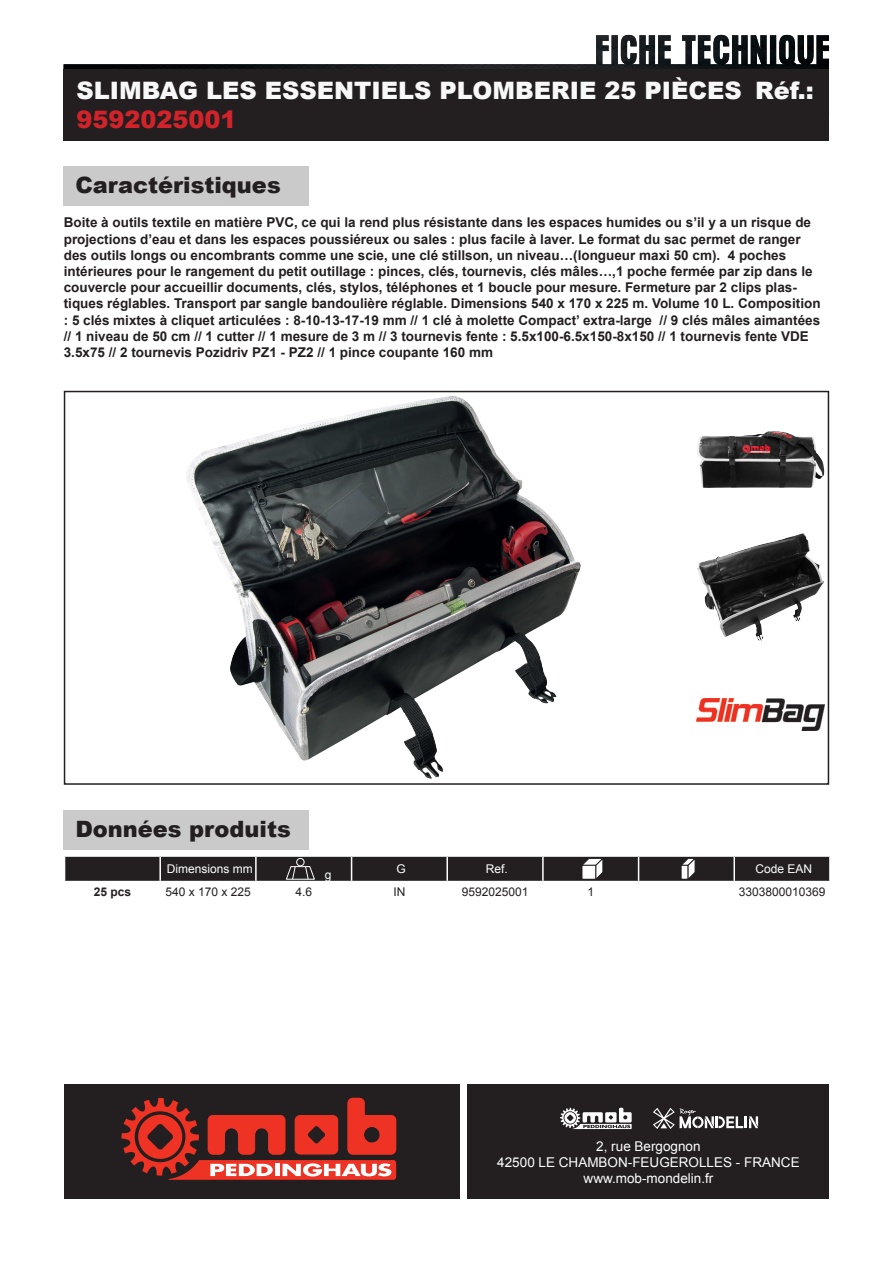
<style>
.page{position:relative;width:893px;height:1263px;background:#fff}
.page>*{position:absolute;margin:0;border:0;box-sizing:border-box;transform-origin:0 0}
.t1{font:900 24px "Arial";color:#f8f8f9}
.t2{font:900 24px "Arial";color:#d2232a}
.t3{font:900 22.5px "Arial";color:#231f20}
.t4{font:700 13.5px/16.2px "Arial";color:#231f20}
.t5{font:13.5px/16.4px "Arial";color:#fff;text-align:center}
.t6{font:12px "Arial";color:#231f20}
.t7{font:12px "Arial";color:#fff}
.t8{font:700 12px "Arial";color:#231f20}
</style>
<div class="page">
<img style="left:64px;top:35px;width:765px;height:34px">
<div style="left:64px;top:1084px;width:395px;height:115px;background:#231f20"></div>
<div style="left:468px;top:1084px;width:361px;height:115px;background:#231f20"></div>
<svg style="left:560px;top:1108px;width:72px;height:21px"></svg>
<svg style="left:653px;top:1108px;width:105px;height:21px"></svg>
<div style="left:64px;top:69px;width:765px;height:72px;background:#231f20"></div>
<div style="left:64px;top:166px;width:245px;height:40px;background:#cacacb"></div>
<div style="left:64px;top:391px;width:765px;height:394px;border:2px solid #231f20"></div>
<div style="left:64px;top:810px;width:245px;height:39px;background:#cacacb"></div>
<svg style="left:64px;top:856px;width:766px;height:26px;background:#3e3a3b"></svg>
<img style="left:186px;top:396px;width:341px;height:382px">
<img style="left:697px;top:431px;width:118px;height:57px">
<img style="left:697px;top:533px;width:106px;height:77px">
<img style="left:697px;top:699px;width:127px;height:32px">
<svg style="left:121px;top:1098px;width:275px;height:82px"></svg>
<h1 class="t1" style="left:76px;top:73px;width:739px">SLIMBAG LES ESSENTIELS PLOMBERIE 25 PIÈCES Réf.:</h1>
<h1 class="t2" style="left:76px;top:102px;width:162px">9592025001</h1>
<h2 class="t3" style="left:75px;top:168px;width:207px">Caractéristiques</h2>
<p class="t4" style="left:64px;top:215px;width:758px">Boite à outils textile en matière PVC, ce qui la rend plus résistante dans les espaces humides ou s’il y a un risque de projections d’eau et dans les espaces poussiéreux ou sales : plus facile à laver. Le format du sac permet de ranger des outils longs ou encombrants comme une scie, une clé stillson, un niveau…(longueur maxi 50 cm). 4 poches intérieures pour le rangement du petit outillage : pinces, clés, tournevis, clés mâles…,1 poche fermée par zip dans le couvercle pour accueillir documents, clés, stylos, téléphones et 1 boucle pour mesure. Fermeture par 2 clips plas&shy;tiques réglables. Transport par sangle bandoulière réglable. Dimensions 540 x 170 x 225 m. Volume 10 L. Composition : 5 clés mixtes à cliquet articulées : 8-10-13-17-19 mm // 1 clé à molette Compact’ extra-large // 9 clés mâles aimantées // 1 niveau de 50 cm // 1 cutter // 1 mesure de 3 m // 3 tournevis fente : 5.5x100-6.5x150-8x150 // 1 tournevis fente VDE 3.5x75 // 2 tournevis Pozidriv PZ1 - PZ2 // 1 pince coupante 160 mm</p>
<h2 class="t3" style="left:75px;top:812px;width:217px">Données produits</h2>
<p class="t7" style="left:167px;top:861px;width:88px">Dimensions mm</p>
<p class="t7" style="left:325px;top:867px;width:8px">g</p>
<p class="t7" style="left:396px;top:861px;width:11px">G</p>
<p class="t7" style="left:486px;top:861px;width:24px">Ref.</p>
<p class="t7" style="left:755px;top:861px;width:58px">Code EAN</p>
<p class="t8" style="left:94px;top:884px;width:39px">25 pcs</p>
<p class="t6" style="left:165px;top:884px;width:87px">540 x 170 x 225</p>
<p class="t6" style="left:295px;top:884px;width:18px">4.6</p>
<p class="t6" style="left:393px;top:884px;width:13px">IN</p>
<p class="t6" style="left:462px;top:884px;width:68px">9592025001</p>
<p class="t6" style="left:587px;top:884px;width:8px">1</p>
<p class="t6" style="left:739px;top:884px;width:88px">3303800010369</p>
<p class="t5" style="left:497px;top:1138px;width:304px">2, rue Bergognon<br>42500 LE CHAMBON-FEUGEROLLES - FRANCE www.mob-mondelin.fr</p>
</div>
